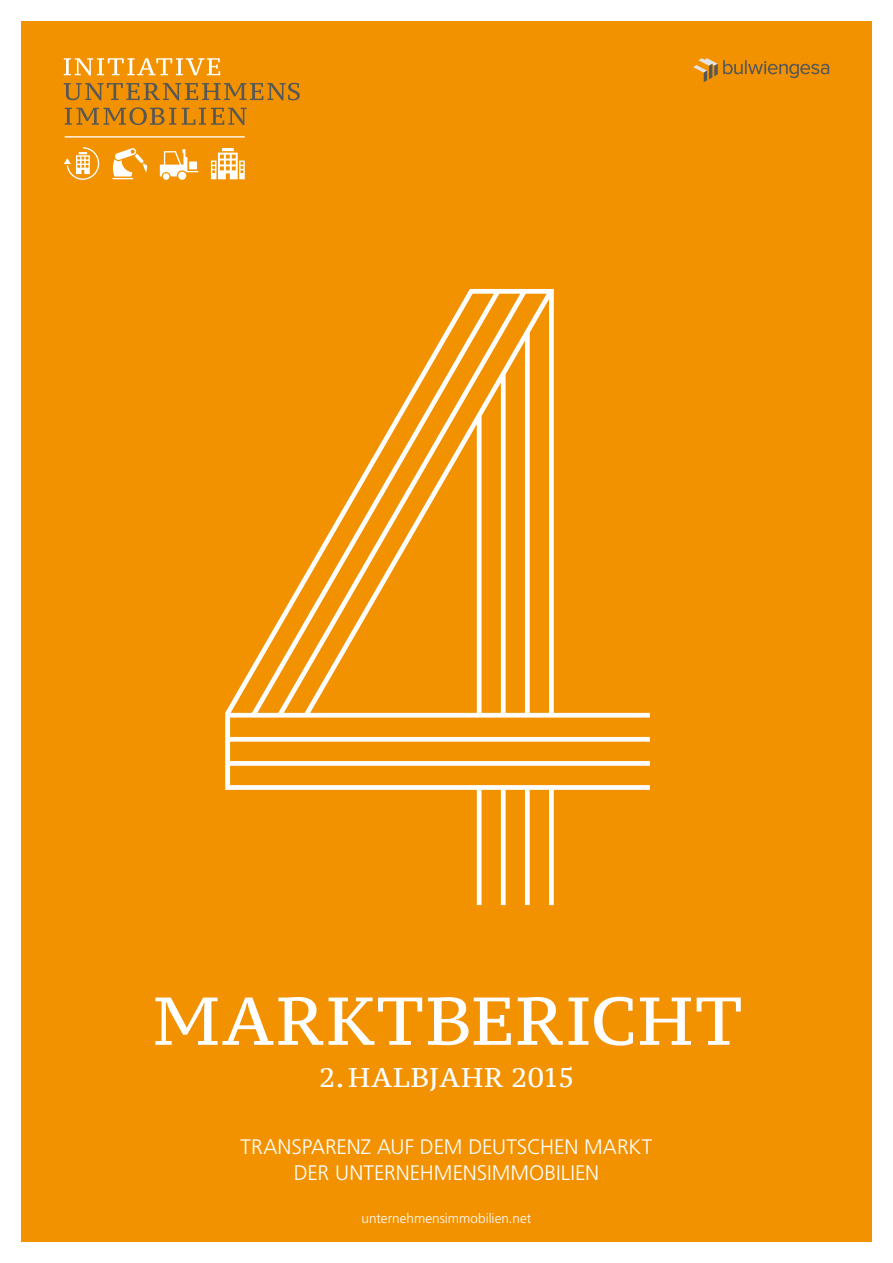
<style>
.page{position:relative;width:893px;height:1263px;background:#fff}
.page>*{position:absolute;margin:0;border:0;box-sizing:border-box;transform-origin:0 0}
.t1{font:67.5px "PT Serif Caption";letter-spacing:.03em;color:#fff}
.t2{font:27px "PT Serif Caption";letter-spacing:.025em;color:#fff}
.t3{font:300 21px/25.5px "Frutiger";color:#fff;text-align:center}
.t4{font:300 13.5px "Frutiger";letter-spacing:.005em;color:#fff}
</style>
<div class="page">
<div style="left:21px;top:21px;width:851px;height:1221px;background:#f39200"></div>
<svg style="left:693px;top:58px;width:136px;height:24px"></svg>
<svg style="left:64px;top:58px;width:236px;height:122px"></svg>
<svg style="left:225px;top:289px;width:425px;height:616px"></svg>
<h1 class="t1" style="left:153px;top:977px;width:590px">MARKTBERICHT</h1>
<p class="t2" style="left:319px;top:1060px;width:257px">2. HALBJAHR 2015</p>
<p class="t3" style="left:241px;top:1135px;width:413px">TRANSPARENZ AUF DEM DEUTSCHEN MARKT<br>DER UNTERNEHMENSIMMOBILIEN</p>
<p class="t4" style="left:362px;top:1211px;width:171px">unternehmensimmobilien.net</p>
</div>
